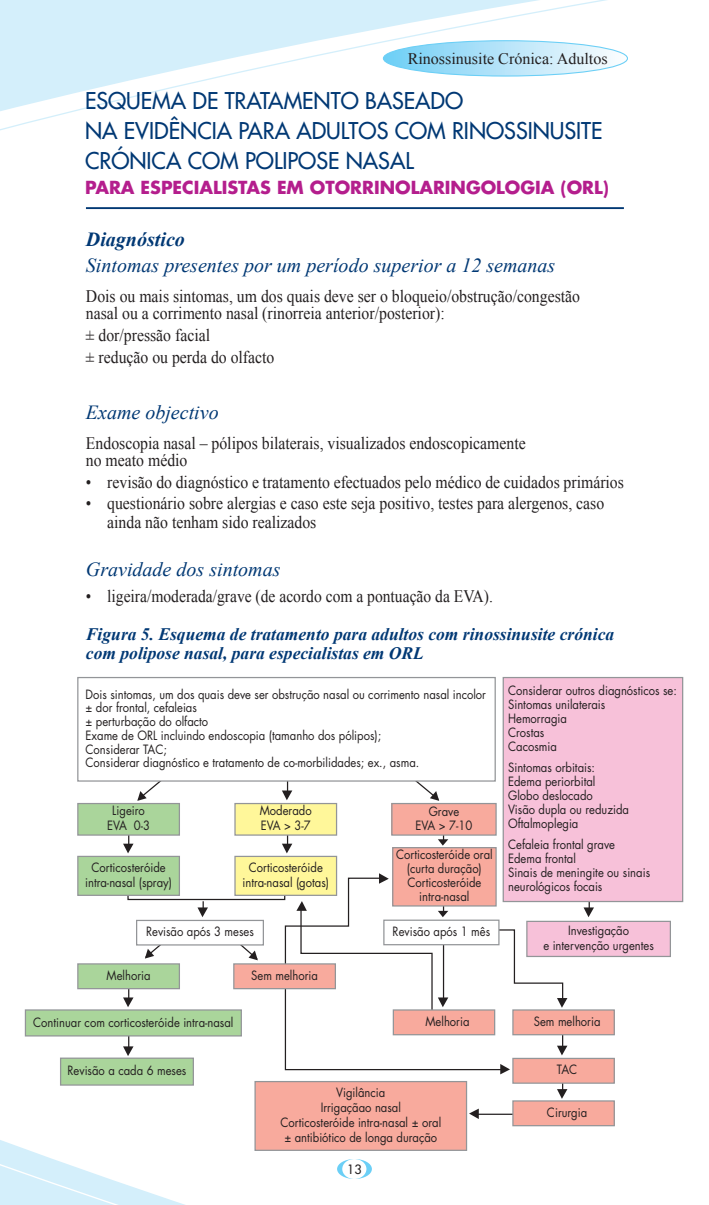
<style>
.page{position:relative;width:709px;height:1205px;background:#fff}
.page>*{position:absolute;margin:0;border:0;box-sizing:border-box;transform-origin:0 0}
.t1{font:22.5px/30px "Futura";color:#013874}
.t2{font:italic 20px "Times New Roman";color:#013874}
.t3{font:italic 700 20px "Times New Roman";color:#013874}
.t4{font:17.5px/17.8px "Times New Roman";color:#231f20;scale:.9 1}
.t5{font:italic 700 17.5px/18.8px "Times New Roman";color:#013874}
.t6{font:17.5px "Times New Roman";color:#231f20;scale:.89 1}
.t7{font:700 17.5px "Futura";color:#b41e8d}
.t8{font:16px "Times New Roman";color:#231f20}
.t9{font:12.5px/14px "Futura";color:#231f20;text-align:center;scale:.9 1}
.t10{font:12.5px "Futura";color:#231f20}
</style>
<div class="page">
<svg style="left:0;top:0;width:628px;height:210px"></svg>
<svg style="left:0;top:781px;width:662px;height:424px"></svg>
<hr style="left:86px;top:207px;width:538px;height:2px;background:#013874">
<svg style="left:337px;top:1159px;width:35px;height:20px"></svg>
<div style="left:342px;top:1159px;width:24px;height:20px;background:#fff;border-radius:50%"></div>
<hr style="left:472px;top:1113px;width:48px;height:2px;background:#231f20">
<svg style="left:469px;top:1108px;width:10px;height:11px"></svg>
<svg style="left:136px;top:781px;width:54px;height:20px"></svg>
<svg style="left:144px;top:945px;width:29px;height:14px"></svg>
<svg style="left:387px;top:781px;width:53px;height:20px"></svg>
<svg style="left:225px;top:945px;width:34px;height:16px"></svg>
<hr style="left:588px;top:865px;width:2px;height:48px;background:#231f20">
<svg style="left:583px;top:907px;width:11px;height:10px"></svg>
<svg style="left:504px;top:929px;width:63px;height:79px"></svg>
<svg style="left:557px;top:1035px;width:10px;height:20px"></svg>
<svg style="left:438px;top:836px;width:10px;height:9px"></svg>
<svg style="left:282px;top:836px;width:10px;height:17px"></svg>
<svg style="left:282px;top:781px;width:10px;height:19px"></svg>
<svg style="left:123px;top:836px;width:10px;height:17px"></svg>
<svg style="left:123px;top:989px;width:10px;height:18px"></svg>
<svg style="left:123px;top:1036px;width:10px;height:20px"></svg>
<svg style="left:557px;top:1084px;width:10px;height:15px"></svg>
<div style="left:527px;top:921px;width:143px;height:35px;background:#f7c1d9"></div>
<div style="left:526px;top:921px;width:145px;height:36px;border:1px solid #939598"></div>
<div style="left:78px;top:803px;width:101px;height:32px;background:#aad59b"></div>
<div style="left:77px;top:803px;width:103px;height:33px;border:1px solid #939598"></div>
<div style="left:235px;top:803px;width:101px;height:32px;background:#fff79a"></div>
<div style="left:234px;top:803px;width:103px;height:33px;border:1px solid #939598"></div>
<div style="left:392px;top:803px;width:104px;height:32px;background:#f8aa9d"></div>
<div style="left:391px;top:803px;width:105px;height:33px;border:1px solid #939598"></div>
<div style="left:78px;top:964px;width:101px;height:24px;background:#aad59b"></div>
<div style="left:77px;top:963px;width:103px;height:26px;border:1px solid #939598"></div>
<div style="left:255px;top:1081px;width:211px;height:69px;background:#f8aa9d"></div>
<div style="left:254px;top:1081px;width:213px;height:70px;border:1px solid #939598"></div>
<div style="left:513px;top:1010px;width:101px;height:24px;background:#f8aa9d"></div>
<div style="left:512px;top:1009px;width:103px;height:26px;border:1px solid #939598"></div>
<div style="left:513px;top:1058px;width:101px;height:25px;background:#f8aa9d"></div>
<div style="left:512px;top:1058px;width:103px;height:26px;border:1px solid #939598"></div>
<div style="left:513px;top:1101px;width:101px;height:24px;background:#f8aa9d"></div>
<div style="left:512px;top:1100px;width:103px;height:26px;border:1px solid #939598"></div>
<div style="left:25px;top:1010px;width:216px;height:26px;background:#aad59b"></div>
<div style="left:25px;top:1009px;width:217px;height:27px;border:1px solid #939598"></div>
<div style="left:61px;top:1058px;width:132px;height:27px;background:#aad59b"></div>
<div style="left:60px;top:1057px;width:134px;height:28px;border:1px solid #939598"></div>
<div style="left:393px;top:847px;width:103px;height:59px;background:#f8aa9d"></div>
<div style="left:392px;top:847px;width:104px;height:59px;border:1px solid #939598"></div>
<div style="left:77px;top:677px;width:419px;height:104px;border:1px solid #939598"></div>
<div style="left:137px;top:920px;width:126px;height:25px;background:#fff"></div>
<div style="left:136px;top:920px;width:128px;height:25px;border:1px solid #939598"></div>
<div style="left:503px;top:677px;width:179px;height:224px;background:#f7c1d9"></div>
<div style="left:502px;top:677px;width:181px;height:225px;border:1px solid #939598"></div>
<svg style="left:127px;top:883px;width:157px;height:34px"></svg>
<div style="left:78px;top:856px;width:101px;height:39px;background:#aad59b"></div>
<div style="left:77px;top:856px;width:103px;height:40px;border:1px solid #939598"></div>
<div style="left:235px;top:856px;width:101px;height:39px;background:#fff79a"></div>
<div style="left:234px;top:856px;width:103px;height:40px;border:1px solid #939598"></div>
<svg style="left:284px;top:877px;width:220px;height:194px"></svg>
<svg style="left:500px;top:1064px;width:10px;height:10px"></svg>
<svg style="left:379px;top:873px;width:10px;height:11px"></svg>
<svg style="left:296px;top:901px;width:152px;height:115px"></svg>
<div style="left:393px;top:1010px;width:101px;height:24px;background:#f8aa9d"></div>
<div style="left:393px;top:1009px;width:102px;height:26px;border:1px solid #939598"></div>
<div style="left:234px;top:964px;width:101px;height:24px;background:#f8aa9d"></div>
<div style="left:233px;top:963px;width:103px;height:26px;border:1px solid #939598"></div>
<svg style="left:383px;top:41px;width:244px;height:35px"></svg>
<div style="left:383px;top:40px;width:245px;height:37px;border:1px solid #6bcff6;border-radius:50%"></div>
<p class="t8" style="left:407px;top:49px;width:201px">Rinossinusite Crónica: Adultos</p>
<h1 class="t1" style="left:85px;top:86px;width:519px">ESQUEMA DE TRATAMENTO BASEADO<br>NA EVIDÊNCIA PARA ADULTOS COM RINOSSINUSITE<br>CRÓNICA COM POLIPOSE NASAL</h1>
<h3 class="t7" style="left:85px;top:175px;width:525px">PARA ESPECIALISTAS EM OTORRINOLARINGOLOGIA (ORL)</h3>
<h2 class="t3" style="left:86px;top:228px;width:100px">Diagnóstico</h2>
<h2 class="t2" style="left:86px;top:254px;width:471px">Sintomas presentes por um período superior a 12 semanas</h2>
<h3 class="t4" style="left:86px;top:286px;width:550px">Dois ou mais sintomas, um dos quais deve ser o bloqueio/obstrução/congestão nasal ou a corrimento nasal (rinorreia anterior/posterior):</h3>
<h3 class="t4" style="left:86px;top:323px;width:211px;line-height:22.2px">± dor/pressão facial<br>± redução ou perda do olfacto</h3>
<h2 class="t2" style="left:86px;top:401px;width:134px">Exame objectivo</h2>
<h3 class="t4" style="left:86px;top:434px;width:490px">Endoscopia nasal – pólipos bilaterais, visualizados endoscopicamente no meato médio</h3>
<h3 class="t4" style="left:86px;top:473px;width:599px">• revisão do diagnóstico e tratamento efectuados pelo médico de cuidados primários</h3>
<h3 class="t4" style="left:107px;top:493px;width:553px;line-height:18.8px;text-indent:-21px">• questionário sobre alergias e caso este seja positivo, testes para alergenos, caso ainda não tenham sido realizados</h3>
<h2 class="t2" style="left:86px;top:558px;width:196px">Gravidade dos sintomas</h2>
<h3 class="t6" style="left:86px;top:586px;width:459px">• ligeira/moderada/grave (de acordo com a pontuação da EVA).</h3>
<h3 class="t5" style="left:86px;top:625px;width:530px">Figura 5. Esquema de tratamento para adultos com rinossinusite crónica com polipose nasal, para especialistas em ORL</h3>
<p class="t9" style="left:86px;top:687px;width:446px;text-align:left">Dois sintomas, um dos quais deve ser obstrução nasal ou corrimento nasal incolor ± dor frontal, cefaleias<br>± perturbação do olfacto<br>Exame de ORL incluindo endoscopia (tamanho dos pólipos);<br>Considerar TAC;<br>Considerar diagnóstico e tratamento de co-morbilidades; ex., asma.</p>
<p class="t9" style="left:107px;top:803px;width:49px;line-height:15px">Ligeiro<br>EVA 0-3</p>
<p class="t9" style="left:260px;top:803px;width:59px;line-height:15px;text-align:left">Moderado<br>EVA &gt; 3-7</p>
<p class="t9" style="left:415px;top:804px;width:65px">Grave<br>EVA &gt; 7-10</p>
<p class="t9" style="left:85px;top:860px;width:98px;line-height:15px">Corticosteróide intra-nasal (spray)</p>
<p class="t9" style="left:242px;top:860px;width:98px;line-height:15px">Corticosteróide intra-nasal (gotas)</p>
<p class="t9" style="left:396px;top:847px;width:109px">Corticosteróide oral (curta duração)<br>Corticosteróide intra-nasal</p>
<p class="t9" style="left:146px;top:924px;width:121px">Revisão após 3 meses</p>
<p class="t9" style="left:392px;top:924px;width:110px">Revisão após 1 mês</p>
<p class="t9" style="left:107px;top:968px;width:50px">Melhoria</p>
<p class="t9" style="left:33px;top:1015px;width:224px">Continuar com corticosteróide intra-nasal</p>
<p class="t9" style="left:68px;top:1063px;width:134px">Revisão a cada 6 meses</p>
<p class="t9" style="left:251px;top:968px;width:76px">Sem melhoria</p>
<p class="t9" style="left:425px;top:1014px;width:50px">Melhoria</p>
<p class="t9" style="left:280px;top:1085px;width:180px;line-height:15px">Vigilância<br>Irrigaçãao nasal<br>Corticosteróide intra-nasal ± oral ± antibiótico de longa duração</p>
<p class="t10" style="left:347px;top:1161px;width:16px">13</p>
<p class="t9" style="left:508px;top:683px;width:189px;text-align:left">Considerar outros diagnósticos se:<br>Sintomas unilaterais<br>Hemorragia<br>Crostas<br>Cacosmia</p>
<p class="t9" style="left:508px;top:760px;width:136px;text-align:left">Sintomas orbitais:<br>Edema periorbital<br>Globo deslocado<br>Visão dupla ou reduzida<br>Oftalmoplegia</p>
<p class="t9" style="left:508px;top:837px;width:159px;text-align:left">Cefaleia frontal grave<br>Edema frontal<br>Sinais de meningite ou sinais neurológicos focais</p>
<p class="t9" style="left:543px;top:923px;width:124px;line-height:15px">Investigação<br>e intervenção urgentes</p>
<p class="t9" style="left:534px;top:1014px;width:76px">Sem melhoria</p>
<p class="t9" style="left:557px;top:1062px;width:24px">TAC</p>
<p class="t9" style="left:547px;top:1105px;width:46px">Cirurgia</p>
</div>
